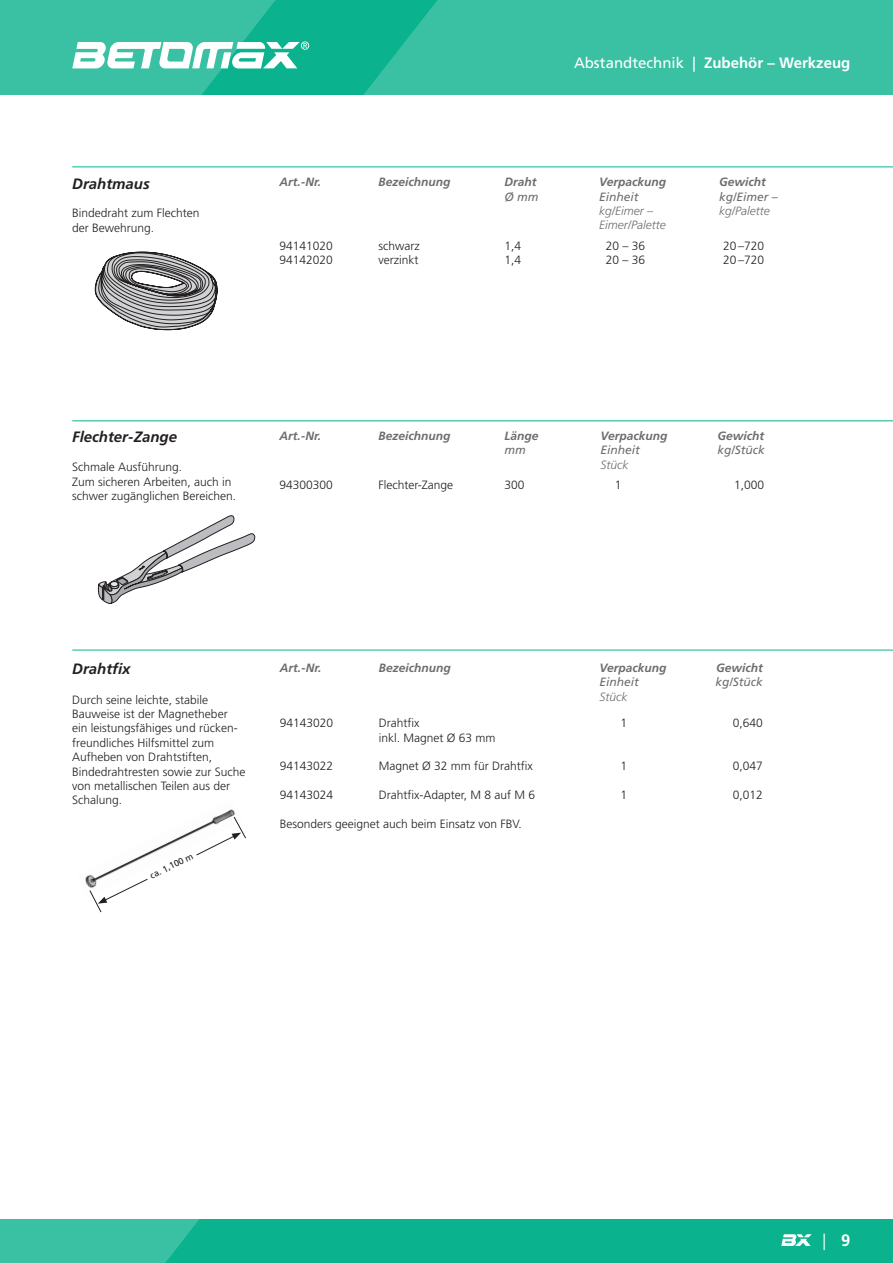
<style>
.page{position:relative;width:893px;height:1263px;background:#fff}
.page>*{position:absolute;margin:0;border:0;box-sizing:border-box;transform-origin:0 0}
.t1{font:300 16.5px "Frutiger LT Std";color:#fff}
.t2{font:italic 700 15px "Frutiger LT Std";color:#231f20}
.t3{font:700 15px "Frutiger LT Std";color:#fff}
.t4{font:300 12px/14.4px "Frutiger LT Std";color:#231f20}
.t5{font:italic 700 12px "Frutiger LT Std";color:#6c6d70}
.t6{font:italic 12px "Frutiger LT Std";color:#6c6d70}
.t7{font:italic 300 12px "Frutiger LT Std";color:#6c6d70}
.t8{font:9px "Frutiger LT Std";color:#231f20}
.s1{font-weight:400}
.s2{font-weight:700}
</style>
<div class="page">
<svg style="left:0;top:0;width:893px;height:95px;background:#32be9f"></svg>
<svg style="left:72px;top:41px;width:237px;height:27px"></svg>
<svg style="left:95px;top:252px;width:122px;height:78px"></svg>
<svg style="left:97px;top:515px;width:158px;height:89px"></svg>
<hr style="left:72px;top:420px;width:821px;height:1px;background:#0ab38d">
<hr style="left:72px;top:650px;width:821px;height:1px;background:#0ab38d">
<img style="left:85px;top:809px;width:150px;height:78px">
<svg style="left:89px;top:879px;width:59px;height:33px"></svg>
<svg style="left:196px;top:816px;width:50px;height:39px"></svg>
<svg style="left:0;top:1219px;width:893px;height:44px;background:#15b692"></svg>
<hr style="left:72px;top:166px;width:821px;height:1px;background:#0ab38d">
<p class="t2" style="left:72px;top:174px;width:79px">Drahtmaus</p>
<p class="t4" style="left:72px;top:206px;width:129px">Bindedraht zum Flechten der Bewehrung.</p>
<p class="t3" style="left:574px;top:54px;width:278px"><span class="s1">Abstandtechnik |</span> Zubehör – Werkzeug</p>
<p class="t5" style="left:280px;top:175px;width:43px">Art.-Nr.</p>
<p class="t5" style="left:379px;top:175px;width:73px">Bezeichnung</p>
<p class="t5" style="left:505px;top:175px;width:34px">Draht</p>
<p class="t5" style="left:599px;top:175px;width:68px">Verpackung</p>
<p class="t5" style="left:719px;top:175px;width:48px">Gewicht</p>
<p class="t6" style="left:505px;top:189px;width:36px">Ø mm</p>
<p class="t6" style="left:599px;top:189px;width:41px">Einheit</p>
<p class="t6" style="left:719px;top:189px;width:60px">kg/Eimer –</p>
<p class="t7" style="left:599px;top:204px;width:55px">kg/Eimer –</p>
<p class="t7" style="left:719px;top:204px;width:52px">kg/Palette</p>
<p class="t7" style="left:599px;top:219px;width:68px">Eimer/Palette</p>
<p class="t4" style="left:280px;top:239px;width:55px">94141020</p>
<p class="t4" style="left:379px;top:239px;width:43px">schwarz</p>
<p class="t4" style="left:505px;top:239px;width:18px">1,4</p>
<p class="t4" style="left:606px;top:239px;width:41px">20 – 36</p>
<p class="t4" style="left:723px;top:239px;width:42px">20–720</p>
<p class="t4" style="left:280px;top:253px;width:55px">94142020</p>
<p class="t4" style="left:379px;top:253px;width:41px">verzinkt</p>
<p class="t4" style="left:505px;top:253px;width:18px">1,4</p>
<p class="t4" style="left:606px;top:253px;width:41px">20 – 36</p>
<p class="t4" style="left:723px;top:253px;width:42px">20–720</p>
<p class="t2" style="left:72px;top:428px;width:106px">Flechter-Zange</p>
<p class="t4" style="left:72px;top:460px;width:165px">Schmale Ausführung.<br>Zum sicheren Arbeiten, auch in schwer zugänglichen Bereichen.</p>
<p class="t5" style="left:280px;top:428px;width:43px">Art.-Nr.</p>
<p class="t5" style="left:379px;top:428px;width:73px">Bezeichnung</p>
<p class="t5" style="left:505px;top:428px;width:36px">Länge</p>
<p class="t5" style="left:601px;top:428px;width:68px">Verpackung</p>
<p class="t5" style="left:718px;top:428px;width:48px">Gewicht</p>
<p class="t6" style="left:505px;top:443px;width:23px">mm</p>
<p class="t6" style="left:601px;top:443px;width:41px">Einheit</p>
<p class="t6" style="left:718px;top:443px;width:49px">kg/Stück</p>
<p class="t7" style="left:601px;top:458px;width:29px">Stück</p>
<p class="t4" style="left:280px;top:478px;width:55px">94300300</p>
<p class="t4" style="left:379px;top:478px;width:76px">Flechter-Zange</p>
<p class="t4" style="left:505px;top:478px;width:22px">300</p>
<p class="t4" style="left:615px;top:478px;width:8px">1</p>
<p class="t4" style="left:734px;top:478px;width:32px">1,000</p>
<p class="t2" style="left:72px;top:660px;width:60px">Drahtfix</p>
<p class="t4" style="left:72px;top:692px;width:175px">Durch seine leichte, stabile<br>Bauweise ist der Magnetheber ein leistungsfähiges und rücken&shy;freundliches Hilfsmittel zum<br>Aufheben von Drahtstiften,<br>Bindedrahtresten sowie zur Suche von metallischen Teilen aus der<br>Schalung.</p>
<p class="t8" style="left:148px;top:871px;width:49px;rotate:-26deg">ca. 1,100 m</p>
<p class="t5" style="left:280px;top:661px;width:43px">Art.-Nr.</p>
<p class="t5" style="left:379px;top:661px;width:73px">Bezeichnung</p>
<p class="t5" style="left:599px;top:661px;width:68px">Verpackung</p>
<p class="t5" style="left:716px;top:661px;width:48px">Gewicht</p>
<p class="t6" style="left:599px;top:675px;width:41px">Einheit</p>
<p class="t6" style="left:716px;top:675px;width:49px">kg/Stück</p>
<p class="t7" style="left:599px;top:690px;width:29px">Stück</p>
<p class="t4" style="left:280px;top:716px;width:55px">94143020</p>
<p class="t4" style="left:379px;top:716px;width:42px">Drahtfix</p>
<p class="t4" style="left:620px;top:716px;width:8px">1</p>
<p class="t4" style="left:733px;top:716px;width:32px">0,640</p>
<p class="t4" style="left:379px;top:730px;width:118px">inkl. Magnet Ø 63 mm</p>
<p class="t4" style="left:280px;top:759px;width:55px">94143022</p>
<p class="t4" style="left:379px;top:759px;width:156px">Magnet Ø 32 mm für Drahtfix</p>
<p class="t4" style="left:620px;top:759px;width:8px">1</p>
<p class="t4" style="left:733px;top:759px;width:32px">0,047</p>
<p class="t4" style="left:280px;top:788px;width:55px">94143024</p>
<p class="t4" style="left:379px;top:788px;width:158px">Drahtfix-Adapter, M 8 auf M 6</p>
<p class="t4" style="left:620px;top:788px;width:8px">1</p>
<p class="t4" style="left:733px;top:788px;width:32px">0,012</p>
<p class="t4" style="left:280px;top:817px;width:243px">Besonders geeignet auch beim Einsatz von FBV.</p>
<h1 class="t1" style="left:822px;top:1231px;width:30px">| <span class="s2">9</span></h1>
</div>
